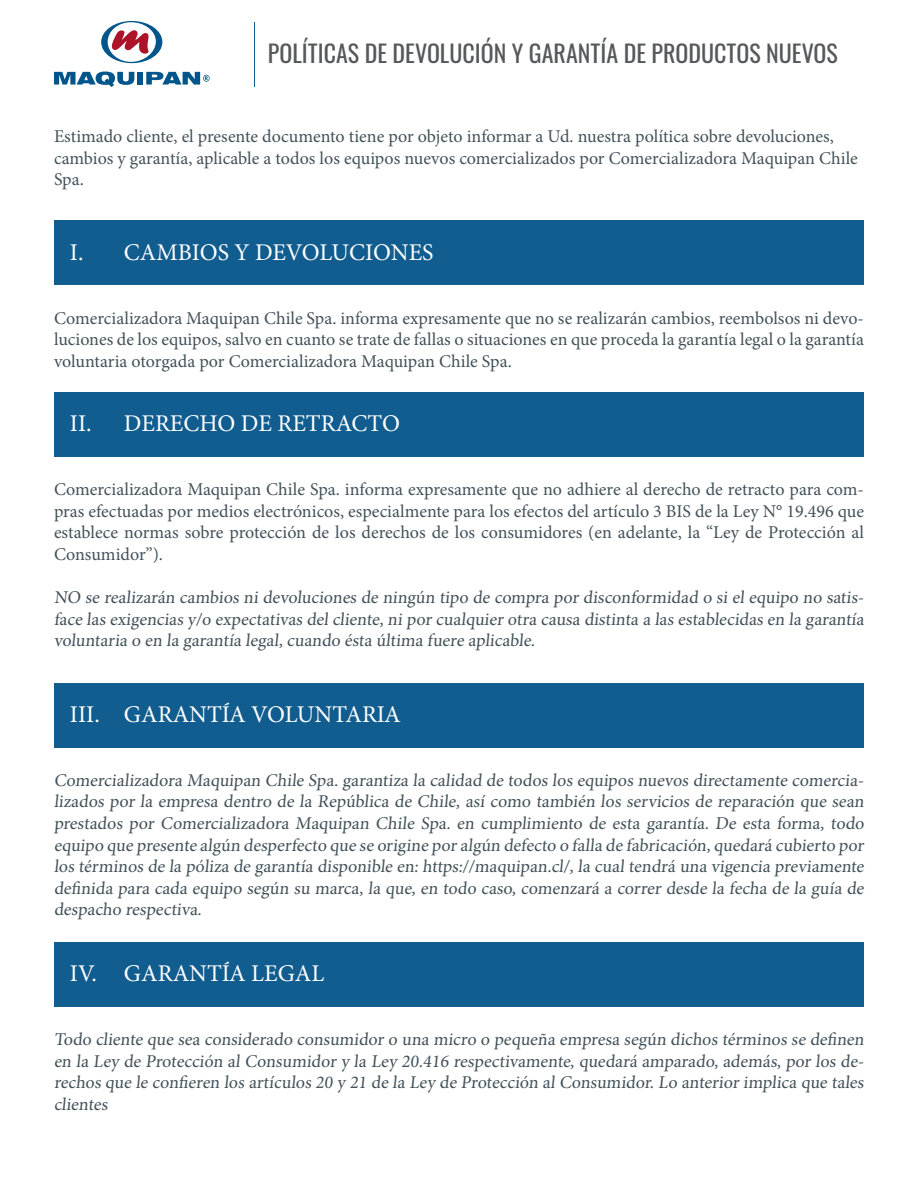
<style>
.page{position:relative;width:918px;height:1188px;background:#fff}
.page>*{position:absolute;margin:0;border:0;box-sizing:border-box;transform-origin:0 0}
.t1{font:24px "Minion Pro";color:#fff}
.t2{font:24px "Oswald";color:#55595a}
.t3{font:18px/21.6px "Minion Pro";color:#425159;text-align:justify}
</style>
<div class="page">
<svg style="left:101px;top:21px;width:61px;height:42px"></svg>
<svg style="left:54px;top:72px;width:80px;height:15px"></svg>
<div style="left:138px;top:72px;width:5px;height:13px;background:#00568a"></div>
<svg style="left:146px;top:72px;width:64px;height:13px"></svg>
<hr style="left:255px;top:22px;width:1px;height:64px;background:#115d8f">
<div style="left:54px;top:221px;width:810px;height:64px;background:#115d8f"></div>
<div style="left:54px;top:392px;width:810px;height:65px;background:#115d8f"></div>
<div style="left:54px;top:683px;width:810px;height:64px;background:#115d8f"></div>
<div style="left:54px;top:942px;width:810px;height:65px;background:#115d8f"></div>
<h1 class="t2" style="left:268px;top:32px;width:572px">POLÍTICAS DE DEVOLUCIÓN Y GARANTÍA DE PRODUCTOS NUEVOS</h1>
<p class="t3" style="left:54px;top:126px;width:805px;text-align:left">Estimado cliente, el presente documento tiene por objeto informar a Ud. nuestra política sobre devoluciones, cambios y garantía, aplicable a todos los equipos nuevos comercializados por Comercializadora Maquipan Chile<br>Spa.</p>
<p class="t1" style="left:70px;top:236px;width:365px">I. CAMBIOS Y DEVOLUCIONES</p>
<p class="t3" style="left:54px;top:307px;width:812px">Comercializadora Maquipan Chile Spa. informa expresamente que no se realizarán cambios, reembolsos ni devo&shy;luciones de los equipos, salvo en cuanto se trate de fallas o situaciones en que proceda la garantía legal o la garantía voluntaria otorgada por Comercializadora Maquipan Chile Spa.</p>
<p class="t1" style="left:70px;top:408px;width:332px">II. DERECHO DE RETRACTO</p>
<p class="t3" style="left:54px;top:479px;width:812px">Comercializadora Maquipan Chile Spa. informa expresamente que no adhiere al derecho de retracto para com&shy;pras efectuadas por medios electrónicos, especialmente para los efectos del artículo 3 BIS de la Ley N° 19.496 que establece normas sobre protección de los derechos de los consumidores (en adelante, la “Ley de Protección al Consumidor”).</p>
<p class="t3" style="left:54px;top:587px;width:814px">NO se realizarán cambios ni devoluciones de ningún tipo de compra por disconformidad o si el equipo no satis&shy;face las exigencias y/o expectativas del cliente, ni por cualquier otra causa distinta a las establecidas en la garantía voluntaria o en la garantía legal, cuando ésta última fuere aplicable.</p>
<p class="t1" style="left:70px;top:698px;width:332px">III. GARANTÍA VOLUNTARIA</p>
<p class="t3" style="left:54px;top:769px;width:814px">Comercializadora Maquipan Chile Spa. garantiza la calidad de todos los equipos nuevos directamente comercia&shy;lizados por la empresa dentro de la República de Chile, así como también los servicios de reparación que sean prestados por Comercializadora Maquipan Chile Spa. en cumplimiento de esta garantía. De esta forma, todo equipo que presente algún desperfecto que se origine por algún defecto o falla de fabricación,quedará cubierto por los términos de la póliza de garantía disponible en: https://maquipan.cl/, la cual tendrá una vigencia previamente definida para cada equipo según su marca, la que, en todo caso, comenzará a correr desde la fecha de la guía de despacho respectiva.</p>
<p class="t1" style="left:70px;top:958px;width:256px">IV. GARANTÍA LEGAL</p>
<p class="t3" style="left:54px;top:1029px;width:814px">Todo cliente que sea considerado consumidor o una micro o pequeña empresa según dichos términos se definen en la Ley de Protección al Consumidor y la Ley 20.416 respectivamente, quedará amparado, además, por los de&shy;rechos que le confieren los artículos 20 y 21 de la Ley de Protección al Consumidor. Lo anterior implica que tales clientes</p>
</div>
